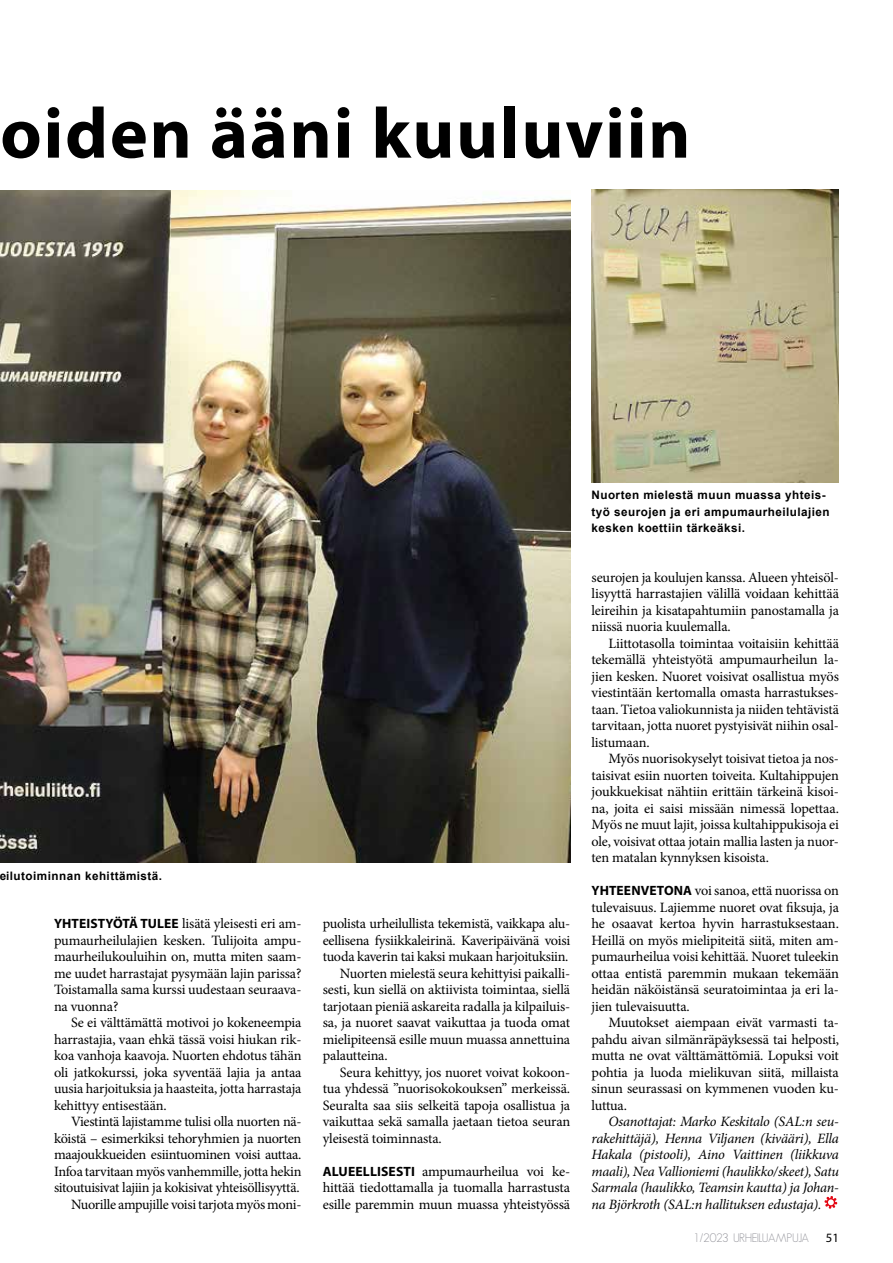
<style>
.page{position:relative;width:893px;height:1263px;background:#fff}
.page>*{position:absolute;margin:0;border:0;box-sizing:border-box;transform-origin:0 0}
.t1{font:700 72px "Myriad Pro";letter-spacing:.025em;color:#000}
.t2{font:14.25px/16.5px "Minion Pro";letter-spacing:-.015em;color:#000;text-align:justify}
.t3{font:italic 14.25px/16.5px "Minion Pro";letter-spacing:-.02em;color:#000;text-align:justify}
.t4{font:12.75px "Myriad Pro";color:#000}
.t5{font:300 12px "Geosans";letter-spacing:-.03em;color:#93939a}
.t6{font:700 11.7px/16.5px "Arial";letter-spacing:.04em;color:#000}
.s1{font-family:"Myriad Pro";font-weight:700;font-size:13.5px}
</style>
<div class="page">
<img style="left:0;top:190px;width:570px;height:672px">
<img style="left:591px;top:190px;width:248px;height:293px">
<svg style="left:824px;top:1196px;width:13px;height:13px"></svg>
<h1 class="t1" style="left:0;top:86px;width:692px">oiden ääni kuuluviin</h1>
<p class="t6" style="left:-1px;top:868px;width:165px">eilutoiminnan kehittämistä.</p>
<p class="t2" style="left:54px;top:915px;width:249px"><span class="s1">YHTEISTYÖTÄ TULEE</span> lisätä yleisesti eri am&shy;pumaurheilulajien kesken. Tulijoita ampu&shy;maurheilukouluihin on, mutta miten saam&shy;me uudet harrastajat pysymään lajin parissa?<br>Toistamalla sama kurssi uudestaan seuraava&shy;na vuonna?</p>
<p class="t2" style="left:54px;top:1014px;width:249px;text-indent:17px">Se ei välttämättä motivoi jo kokeneempia harrastajia, vaan ehkä tässä voisi hiukan rik&shy;koa vanhoja kaavoja. Nuorten ehdotus tähän oli jatkokurssi, joka syventää lajia ja antaa uusia harjoituksia ja haasteita, jotta harrastaja kehittyy entisestään.</p>
<p class="t2" style="left:54px;top:1113px;width:249px;text-align:right">Viestintä lajistamme tulisi olla nuorten nä&shy;köistä – esimerkiksi tehoryhmien ja nuorten maajoukkueiden esiintuominen voisi auttaa.<br>Infoa tarvitaan myös vanhemmille, jotta hekin sitoutuisivat lajiin ja kokisivat yhteisöllisyyttä.<br>Nuorille ampujille voisi tarjota myös moni-</p>
<p class="t2" style="left:323px;top:915px;width:249px">puolista urheilullista tekemistä, vaikkapa alu-</p>
<p class="t2" style="left:323px;top:932px;width:249px">eellisena fysiikkaleirinä. Kaveripäivänä voisi</p>
<p class="t2" style="left:323px;top:948px;width:247px">tuoda kaverin tai kaksi mukaan harjoituksiin.</p>
<p class="t2" style="left:340px;top:965px;width:232px">Nuorten mielestä seura kehittyisi paikalli-</p>
<p class="t2" style="left:323px;top:981px;width:249px">sesti, kun siellä on aktiivista toimintaa, siellä</p>
<p class="t2" style="left:323px;top:998px;width:249px">tarjotaan pieniä askareita radalla ja kilpailuis-</p>
<p class="t2" style="left:323px;top:1014px;width:249px">sa, ja nuoret saavat vaikuttaa ja tuoda omat</p>
<p class="t2" style="left:323px;top:1031px;width:249px">mielipiteensä esille muun muassa annettuina</p>
<p class="t2" style="left:323px;top:1047px;width:66px">palautteina.</p>
<p class="t2" style="left:340px;top:1064px;width:232px">Seura kehittyy, jos nuoret voivat kokoon-</p>
<p class="t2" style="left:323px;top:1080px;width:249px">tua yhdessä ”nuorisokokouksen” merkeissä.</p>
<p class="t2" style="left:323px;top:1097px;width:249px">Seuralta saa siis selkeitä tapoja osallistua ja</p>
<p class="t2" style="left:323px;top:1113px;width:249px">vaikuttaa sekä samalla jaetaan tietoa seuran</p>
<p class="t2" style="left:323px;top:1130px;width:121px">yleisestä toiminnasta.</p>
<p class="t2" style="left:323px;top:1163px;width:249px"><span class="s1">ALUEELLISESTI</span> ampumaurheilua voi ke&shy;hittää tiedottamalla ja tuomalla harrastusta esille paremmin muun muassa yhteistyössä</p>
<p class="t6" style="left:591px;top:487px;width:240px">Nuorten mielestä muun muassa yhteis&shy;työ seurojen ja eri ampumaurheilulajien kesken koettiin tärkeäksi.</p>
<p class="t2" style="left:591px;top:569px;width:249px">seurojen ja koulujen kanssa. Alueen yhteisöl&shy;lisyyttä harrastajien välillä voidaan kehittää leireihin ja kisatapahtumiin panostamalla ja niissä nuoria kuulemalla.</p>
<p class="t2" style="left:591px;top:635px;width:249px;text-indent:17px">Liittotasolla toimintaa voitaisiin kehittää tekemällä yhteistyötä ampumaurheilun la&shy;jien kesken. Nuoret voisivat osallistua myös viestintään kertomalla omasta harrastukses&shy;taan. Tietoa valiokunnista ja niiden tehtävistä tarvitaan, jotta nuoret pystyisivät niihin osal&shy;listumaan.</p>
<p class="t2" style="left:591px;top:750px;width:249px;text-indent:17px">Myös nuorisokyselyt toisivat tietoa ja nos&shy;taisivat esiin nuorten toiveita. Kultahippujen joukkuekisat nähtiin erittäin tärkeinä kisoi&shy;na, joita ei saisi missään nimessä lopettaa.<br>Myös ne muut lajit, joissa kultahippukisoja ei ole, voisivat ottaa jotain mallia lasten ja nuor&shy;ten matalan kynnyksen kisoista.</p>
<p class="t2" style="left:591px;top:882px;width:249px"><span class="s1">YHTEENVETONA</span> voi sanoa, että nuorissa on tulevaisuus. Lajiemme nuoret ovat fiksuja, ja he osaavat kertoa hyvin harrastuksestaan.<br>Heillä on myös mielipiteitä siitä, miten am&shy;pumaurheilua voisi kehittää. Nuoret tuleekin ottaa entistä paremmin mukaan tekemään heidän näköistänsä seuratoimintaa ja eri la&shy;jien tulevaisuutta.</p>
<p class="t2" style="left:591px;top:1014px;width:249px;text-indent:17px">Muutokset aiempaan eivät varmasti ta&shy;pahdu aivan silmänräpäyksessä tai helposti, mutta ne ovat välttämättömiä. Lopuksi voit pohtia ja luoda mielikuvan siitä, millaista sinun seurassasi on kymmenen vuoden ku&shy;luttua.</p>
<p class="t3" style="left:591px;top:1113px;width:249px;text-indent:17px">Osanottajat: Marko Keskitalo (SAL:n seu&shy;rakehittäjä), Henna Viljanen (kivääri), Ella Hakala (pistooli), Aino Vaittinen (liikkuva maali), Nea Vallioniemi (haulikko/skeet), Satu Sarmala (haulikko, Teamsin kautta) ja Johan&shy;na Björkroth (SAL:n hallituksen edustaja).</p>
<p class="t5" style="left:693px;top:1231px;width:117px">1/2023 URHEILUAMPUJA</p>
<p class="t4" style="left:826px;top:1230px;width:15px">51</p>
</div>
